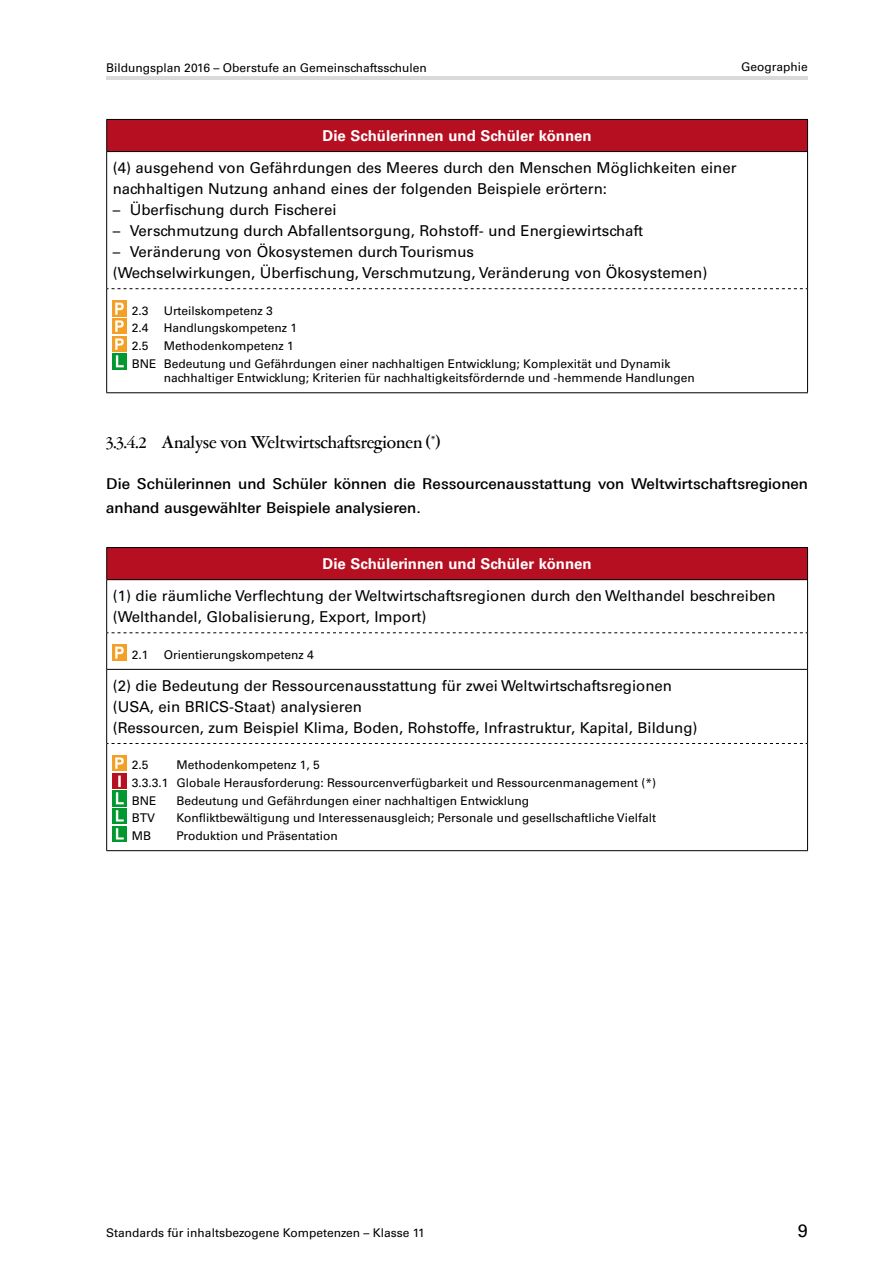
<style>
.page{position:relative;width:893px;height:1263px;background:#fff}
.page>*{position:absolute;margin:0;border:0;box-sizing:border-box;transform-origin:0 0}
.t1{font:500 19.5px "Garamont Amst SH";color:#000}
.t2{font:18px "Univers LT Std";color:#000}
.t3{font:15px/21px "Univers LT Std";color:#000}
.t4{font:500 15px/24px "Linotype Univers 530";color:#000}
.t5{font:700 15px "Univers LT Std";color:#fff}
.t6{font:12px/17.5px "Univers LT Std";color:#000}
</style>
<div class="page">
<hr style="left:106px;top:77px;width:702px;height:3px;background:#d9dadb">
<div style="left:107px;top:119px;width:700px;height:33px;background:#b60f21"></div>
<hr style="left:106px;top:119px;width:702px;height:1px;background:#000">
<hr style="left:106px;top:120px;width:1px;height:31px;background:#000">
<hr style="left:807px;top:120px;width:1px;height:31px;background:#000">
<hr style="left:106px;top:151px;width:702px;height:1px;background:#000">
<hr style="left:106px;top:152px;width:1px;height:137px;background:#000">
<hr style="left:807px;top:152px;width:1px;height:137px;background:#000">
<svg style="left:107px;top:288px;width:700px;height:1px"></svg>
<hr style="left:106px;top:289px;width:1px;height:103px;background:#000">
<hr style="left:807px;top:289px;width:1px;height:103px;background:#000">
<hr style="left:106px;top:392px;width:702px;height:1px;background:#000">
<img style="left:113px;top:301px;width:14px;height:15px">
<img style="left:113px;top:319px;width:14px;height:15px">
<img style="left:113px;top:336px;width:14px;height:16px">
<img style="left:113px;top:354px;width:14px;height:15px">
<div style="left:107px;top:547px;width:700px;height:33px;background:#b60f21"></div>
<hr style="left:106px;top:547px;width:702px;height:1px;background:#000">
<hr style="left:106px;top:548px;width:1px;height:31px;background:#000">
<hr style="left:807px;top:548px;width:1px;height:31px;background:#000">
<hr style="left:106px;top:579px;width:702px;height:1px;background:#000">
<hr style="left:106px;top:580px;width:1px;height:53px;background:#000">
<hr style="left:807px;top:580px;width:1px;height:53px;background:#000">
<svg style="left:107px;top:632px;width:700px;height:1px"></svg>
<hr style="left:106px;top:633px;width:1px;height:36px;background:#000">
<hr style="left:807px;top:633px;width:1px;height:36px;background:#000">
<hr style="left:106px;top:669px;width:702px;height:1px;background:#000">
<hr style="left:106px;top:670px;width:1px;height:73px;background:#000">
<hr style="left:807px;top:670px;width:1px;height:73px;background:#000">
<svg style="left:107px;top:743px;width:700px;height:1px"></svg>
<hr style="left:106px;top:743px;width:1px;height:107px;background:#000">
<hr style="left:807px;top:743px;width:1px;height:107px;background:#000">
<hr style="left:106px;top:850px;width:702px;height:1px;background:#000">
<img style="left:113px;top:645px;width:14px;height:15px">
<img style="left:113px;top:756px;width:14px;height:15px">
<img style="left:113px;top:773px;width:14px;height:15px">
<img style="left:113px;top:791px;width:14px;height:15px">
<img style="left:113px;top:808px;width:14px;height:16px">
<img style="left:113px;top:826px;width:14px;height:15px">
<p class="t6" style="left:106px;top:59px;width:322px">Bildungsplan 2016 – Oberstufe an Gemeinschaftsschulen</p>
<p class="t6" style="left:741px;top:58px;width:68px">Geographie</p>
<p class="t5" style="left:323px;top:127px;width:271px">Die Schülerinnen und Schüler können</p>
<p class="t3" style="left:113px;top:157px;width:625px">(4) ausgehend von Gefährdungen des Meeres durch den Menschen Möglichkeiten einer nachhaltigen Nutzung anhand eines der folgenden Beispiele erörtern:</p>
<p class="t3" style="left:113px;top:199px;width:225px">– Überfischung durch Fischerei</p>
<p class="t3" style="left:113px;top:220px;width:532px">– Verschmutzung durch Abfallentsorgung, Rohstoff- und Energiewirtschaft</p>
<p class="t3" style="left:113px;top:241px;width:596px">– Veränderung von Ökosystemen durch Tourismus<br>(Wechselwirkungen, Überfischung, Verschmutzung, Veränderung von Ökosystemen)</p>
<p class="t6" style="left:132px;top:302px;width:18px">2.3</p>
<p class="t6" style="left:164px;top:302px;width:111px">Urteilskompetenz 3</p>
<p class="t6" style="left:132px;top:319px;width:18px">2.4</p>
<p class="t6" style="left:164px;top:319px;width:135px">Handlungskompetenz 1</p>
<p class="t6" style="left:132px;top:337px;width:18px">2.5</p>
<p class="t6" style="left:132px;top:337px;width:540px;text-indent:32px">Methodenkompetenz 1<br>BNE Bedeutung und Gefährdungen einer nachhaltigen Entwicklung; Komplexität und Dynamik</p>
<p class="t6" style="left:164px;top:369px;width:533px">nachhaltiger Entwicklung; Kriterien für nachhaltigkeitsfördernde und -hemmende Handlungen</p>
<h1 class="t1" style="left:106px;top:433px;width:336px">3.3.4.2 Analyse von Weltwirtschaftsregionen (*)</h1>
<p class="t4" style="left:106px;top:472px;width:703px">Die Schülerinnen und Schüler können die Ressourcenausstattung von Weltwirtschaftsregionen anhand ausgewählter Beispiele analysieren.</p>
<p class="t5" style="left:323px;top:555px;width:271px">Die Schülerinnen und Schüler können</p>
<p class="t3" style="left:113px;top:585px;width:664px">(1) die räumliche Verflechtung der Weltwirtschaftsregionen durch den Welthandel beschreiben (Welthandel, Globalisierung, Export, Import)</p>
<p class="t6" style="left:132px;top:646px;width:18px">2.1</p>
<p class="t6" style="left:164px;top:646px;width:152px">Orientierungskompetenz 4</p>
<p class="t3" style="left:113px;top:675px;width:586px">(2) die Bedeutung der Ressourcenausstattung für zwei Weltwirtschaftsregionen (USA, ein BRICS-Staat) analysieren<br>(Ressourcen, zum Beispiel Klima, Boden, Rohstoffe, Infrastruktur, Kapital, Bildung)</p>
<p class="t6" style="left:132px;top:756px;width:18px">2.5</p>
<p class="t6" style="left:132px;top:756px;width:526px;text-indent:45px">Methodenkompetenz 1, 5<br>3.3.3.1 Globale Herausforderung: Ressourcenverfügbarkeit und Ressourcenmanagement (*)<br>BNE</p>
<p class="t6" style="left:176px;top:792px;width:354px">Bedeutung und Gefährdungen einer nachhaltigen Entwicklung</p>
<p class="t6" style="left:132px;top:809px;width:25px">BTV</p>
<p class="t6" style="left:176px;top:809px;width:481px">Konfliktbewältigung und Interessenausgleich; Personale und gesellschaftliche Vielfalt</p>
<p class="t6" style="left:132px;top:827px;width:21px">MB</p>
<p class="t6" style="left:176px;top:827px;width:163px">Produktion und Präsentation</p>
<p class="t6" style="left:106px;top:1224px;width:320px">Standards für inhaltsbezogene Kompetenzen – Klasse 11</p>
<p class="t2" style="left:798px;top:1220px;width:12px">9</p>
</div>
